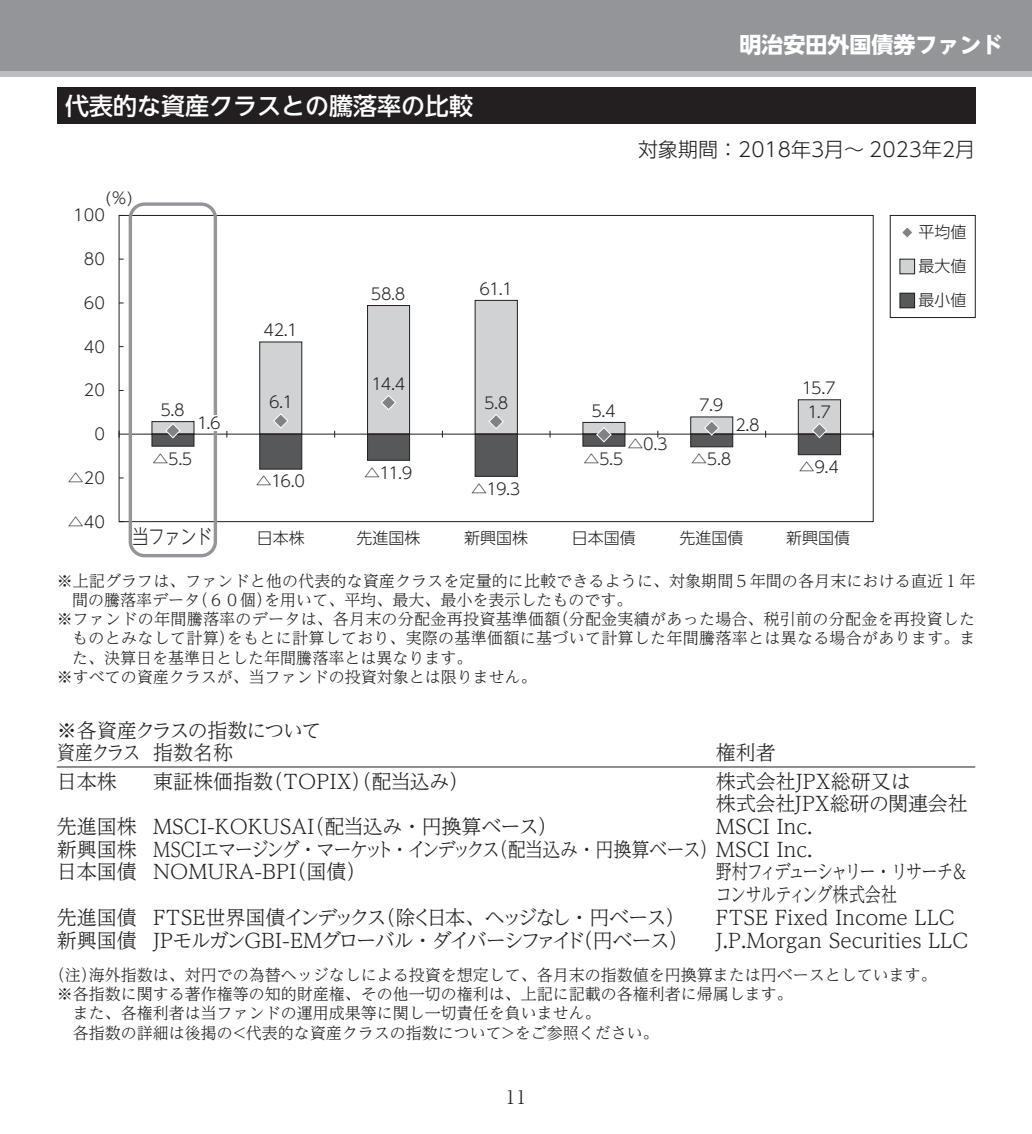
<style>
.page{position:relative;width:1032px;height:1134px;background:#fff}
.page>*{position:absolute;margin:0;border:0;box-sizing:border-box;transform-origin:0 0}
.t1{font:24px "UD Shin Go NT Pro Medium 90 msp RKSJ H";color:#fff}
.t2{font:22px "UD Shin Go NT Pro Bold 90 msp RKSJ H";color:#fff}
.t3{font:20px/22.6px "UD Reimin Pro Light 90 msp RKSJ H";color:#231f20}
.t4{font:20px/22.6px "UD Reimin Pro Light 90 msp RKSJ H";color:#231f20;scale:.8 1}
.t5{font:20px/22.6px "UD Reimin Pro Light 90 msp RKSJ H";letter-spacing:-.085em;color:#231f20}
.t6{font:20px "UD Shin Go NT Pro Light 90 msp RKSJ H";color:#231f20}
.t7{font:20px "UD Reimin Pro Light 90 msp RKSJ H";letter-spacing:-.07em;color:#231f20}
.t8{font:20px "UD Reimin Pro Light 90 msp RKSJ H";color:#231f20;scale:.9 1}
.t9{font:20px "UD Shin Go NT Pro Light 90 msp RKSJ H";color:#231f20;scale:.8 1}
.t10{font:18px "UD Reimin Pro Light 90 msp RKSJ H";color:#231f20}
.t11{font:16px/19.2px "UD Reimin Pro Light 90 msp RKSJ H";color:#231f20}
.t12{font:16px "UD Shin Go NT Pro Light 90 msp RKSJ H";color:#231f20}
.t13{font:16px "UD Reimin Pro Light 90 msp RKSJ H";letter-spacing:.02em;color:#231f20}
</style>
<div class="page">
<div style="left:0;top:0;width:1032px;height:71px;background:#939598"></div>
<div style="left:0;top:71px;width:1032px;height:6px;background:#bcbdc0"></div>
<svg style="left:217px;top:300px;width:301px;height:94px"></svg>
<hr style="left:119px;top:434px;width:754px;height:1px;background:#231f20">
<svg style="left:151px;top:394px;width:690px;height:83px"></svg>
<div style="left:900px;top:293px;width:14px;height:15px;background:#57585a"></div>
<div style="left:899px;top:293px;width:16px;height:15px;border:1px solid #231f20"></div>
<div style="left:900px;top:259px;width:14px;height:15px;background:#d1d2d4"></div>
<div style="left:899px;top:259px;width:16px;height:15px;border:1px solid #231f20"></div>
<svg style="left:902px;top:228px;width:10px;height:9px"></svg>
<div style="left:890px;top:215px;width:86px;height:103px;border:1px solid #231f20"></div>
<div style="left:129px;top:202px;width:88px;height:355px;border:3px solid #939598;border-radius:14px"></div>
<div style="left:195px;top:415px;width:56px;height:16px;background:#fff"></div>
<div style="left:57px;top:88px;width:918px;height:36px;background:#231f20"></div>
<hr style="left:57px;top:767px;width:918px;height:1px;background:#231f20">
<h1 class="t1" style="left:65px;top:97px;width:409px">代表的な資産クラスとの騰落率の比較</h1>
<p class="t12" style="left:105px;top:192px;width:29px">(％)</p>
<p class="t12" style="left:73px;top:209px;width:33px">100</p>
<p class="t12" style="left:84px;top:253px;width:23px">80</p>
<p class="t12" style="left:84px;top:297px;width:23px">60</p>
<p class="t12" style="left:84px;top:340px;width:23px">40</p>
<p class="t12" style="left:84px;top:384px;width:23px">20</p>
<p class="t12" style="left:94px;top:428px;width:12px">0</p>
<p class="t12" style="left:68px;top:472px;width:39px">△20</p>
<p class="t12" style="left:160px;top:404px;width:26px">5.8</p>
<p class="t12" style="left:197px;top:417px;width:25px">1.6</p>
<p class="t12" style="left:153px;top:452px;width:41px">△5.5</p>
<p class="t12" style="left:264px;top:324px;width:36px">42.1</p>
<p class="t12" style="left:269px;top:396px;width:26px">6.1</p>
<p class="t12" style="left:256px;top:475px;width:51px">△16.0</p>
<p class="t12" style="left:371px;top:288px;width:36px">58.8</p>
<p class="t12" style="left:479px;top:283px;width:35px">61.1</p>
<p class="t12" style="left:371px;top:378px;width:35px">14.4</p>
<p class="t12" style="left:364px;top:467px;width:50px">△11.9</p>
<p class="t12" style="left:484px;top:397px;width:26px">5.8</p>
<p class="t12" style="left:471px;top:483px;width:51px">△19.3</p>
<h2 class="t2" style="left:739px;top:37px;width:265px">明治安田外国債券ファンド</h2>
<p class="t6" style="left:638px;top:141px;width:338px">対象期間：2018年3月～ 2023年2月</p>
<p class="t12" style="left:918px;top:226px;width:49px">平均値</p>
<p class="t12" style="left:918px;top:260px;width:49px">最大値</p>
<p class="t12" style="left:591px;top:405px;width:26px">5.4</p>
<p class="t12" style="left:699px;top:399px;width:26px">7.9</p>
<p class="t12" style="left:735px;top:419px;width:26px">2.8</p>
<p class="t12" style="left:628px;top:438px;width:41px">△0.3</p>
<p class="t12" style="left:583px;top:452px;width:41px">△5.5</p>
<p class="t12" style="left:691px;top:453px;width:41px">△5.8</p>
<p class="t12" style="left:802px;top:382px;width:35px">15.7</p>
<p class="t12" style="left:807px;top:406px;width:25px">1.7</p>
<p class="t12" style="left:799px;top:461px;width:42px">△9.4</p>
<p class="t12" style="left:918px;top:294px;width:49px">最小値</p>
<p class="t12" style="left:68px;top:515px;width:39px">△40</p>
<p class="t9" style="left:132px;top:529px;width:101px">当ファンド</p>
<p class="t12" style="left:257px;top:532px;width:49px">日本株</p>
<p class="t12" style="left:356px;top:532px;width:65px">先進国株</p>
<p class="t12" style="left:464px;top:532px;width:65px">新興国株</p>
<p class="t12" style="left:572px;top:532px;width:65px">日本国債</p>
<p class="t12" style="left:679px;top:532px;width:65px">先進国債</p>
<p class="t12" style="left:786px;top:532px;width:65px">新興国債</p>
<p class="t11" style="left:57px;top:573px;width:920px">※上記グラフは、ファンドと他の代表的な資産クラスを定量的に比較できるように、対象期間５年間の各月末における直近１年</p>
<p class="t11" style="left:72px;top:592px;width:561px">間の騰落率データ（６０個）を用いて、平均、最大、最小を表示したものです。</p>
<p class="t13" style="left:57px;top:613px;width:920px">※ファンドの年間騰落率のデータは、各月末の分配金再投資基準価額（分配金実績があった場合、税引前の分配金を再投資した</p>
<p class="t13" style="left:72px;top:632px;width:905px">ものとみなして計算）をもとに計算しており、実際の基準価額に基づいて計算した年間騰落率とは異なる場合があります。ま</p>
<p class="t11" style="left:72px;top:650px;width:401px">た、決算日を基準日とした年間騰落率とは異なります。</p>
<p class="t11" style="left:57px;top:669px;width:481px">※すべての資産クラスが、当ファンドの投資対象とは限りません。</p>
<p class="t7" style="left:57px;top:723px;width:266px">※各資産クラスの指数について</p>
<p class="t8" style="left:57px;top:745px;width:197px">資産クラス 指数名称</p>
<p class="t3" style="left:716px;top:744px;width:61px">権利者</p>
<p class="t3" style="left:57px;top:773px;width:61px">日本株</p>
<p class="t3" style="left:57px;top:818px;width:81px;text-align:justify">先進国株新興国株日本国債</p>
<p class="t3" style="left:57px;top:909px;width:81px">先進国債新興国債</p>
<p class="t3" style="left:153px;top:773px;width:318px">東証株価指数（TOPIX）（配当込み）</p>
<p class="t3" style="left:153px;top:818px;width:661px">MSCI-KOKUSAI（配当込み・円換算ベース）<br>MSCIエマージング・マーケット・インデックス（配当込み・円換算ベース）MSCI Inc.<br>NOMURA-BPI（国債）</p>
<p class="t5" style="left:153px;top:909px;width:537px">FTSE世界国債インデックス（除く日本、ヘッジなし・円ベース）<br>JPモルガンGBI-EMグローバル・ダイバーシファイド（円ベース）</p>
<p class="t3" style="left:716px;top:773px;width:253px">株式会社JPX総研又は<br>株式会社JPX総研の関連会社<br>MSCI Inc.</p>
<p class="t4" style="left:716px;top:863px;width:317px">野村フィデューシャリー・リサーチ＆コンサルティング株式会社<br>FTSE Fixed Income LLC<br>J.P.Morgan Securities LLC</p>
<p class="t11" style="left:57px;top:967px;width:881px;text-indent:-8px">（注）海外指数は、対円での為替ヘッジなしによる投資を想定して、各月末の指数値を円換算または円ベースとしています。※各指数に関する著作権等の知的財産権、その他一切の権利は、上記に記載の各権利者に帰属します。<br>　また、各権利者は当ファンドの運用成果等に関し一切責任を負いません。<br>　各指数の詳細は後掲の&lt;代表的な資産クラスの指数について&gt;をご参照ください。</p>
<p class="t10" style="left:505px;top:1091px;width:23px">11</p>
</div>
